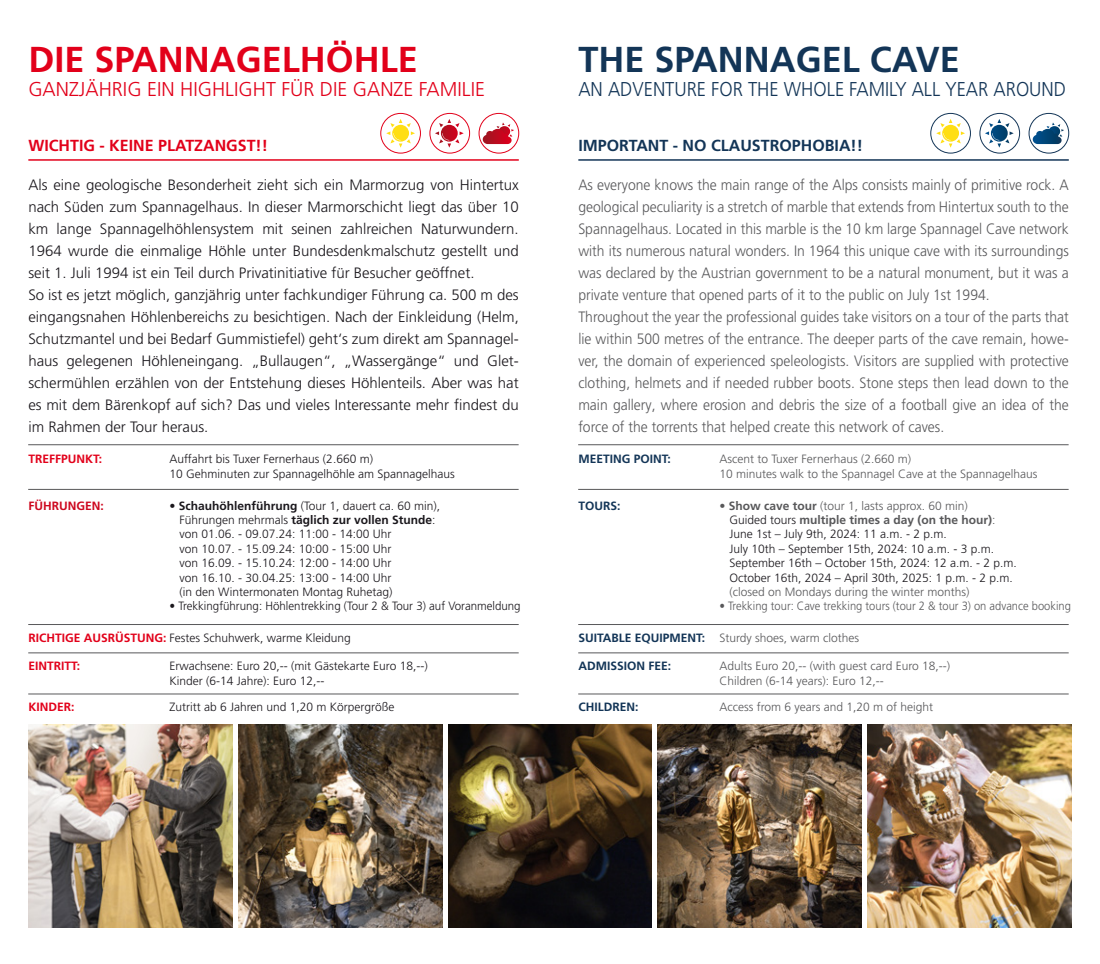
<style>
.page{position:relative;width:1100px;height:964px;background:#fff}
.page>*{position:absolute;margin:0;border:0;box-sizing:border-box;transform-origin:0 0}
.t1{font:700 36px "Frutiger LT Pro";color:#e2001a}
.t2{font:700 36px "Frutiger LT Pro";color:#133557}
.t3{font:300 20px "Frutiger LT Pro";color:#133557;scale:.92 1}
.t4{font:300 20px "Frutiger LT Pro";color:#e2001a}
.t5{font:700 16px "Frutiger LT Pro";color:#133557}
.t6{font:700 16px "Frutiger LT Pro";color:#e2001a}
.t7{font:300 15px/22px "Frutiger LT Pro";color:#58585a;scale:.93 1}
.t8{font:300 15px/22px "Frutiger LT Pro";color:#1a171c}
.t9{font:300 12px/14.4px "Frutiger LT Pro";color:#1a171c}
.t10{font:300 12px/14.4px "Frutiger LT Pro";color:#58585a}
.t11{font:300 12px "Frutiger LT Pro";color:#58585a;scale:.93 1}
.t12{font:700 12px "Frutiger LT Pro";color:#133557}
.t13{font:300 12px "Frutiger LT Pro";color:#1a171c;scale:.96 1}
.t14{font:700 12px "Frutiger LT Pro";color:#e2001a}
.t15{font:700 12px "Frutiger LT Pro";color:#cd071e}
.s1{font-weight:700}
.s2{color:#58585a}
.s3{font-weight:700;color:#58585a}
.s4{font-weight:700;color:#e2001a}
</style>
<div class="page">
<div style="left:930px;top:113px;width:41px;height:40px;border:1px solid #133557;border-radius:50%"></div>
<div style="left:980px;top:113px;width:40px;height:40px;border:1px solid #133557;border-radius:50%"></div>
<div style="left:1029px;top:113px;width:40px;height:40px;border:1px solid #133557;border-radius:50%"></div>
<svg style="left:985px;top:119px;width:29px;height:29px"></svg>
<svg style="left:1033px;top:122px;width:31px;height:22px"></svg>
<svg style="left:936px;top:119px;width:29px;height:29px"></svg>
<hr style="left:28px;top:159px;width:491px;height:2px;background:#e2001a">
<hr style="left:578px;top:159px;width:491px;height:2px;background:#133557">
<div style="left:380px;top:113px;width:41px;height:40px;border:1px solid #e2001a;border-radius:50%"></div>
<div style="left:430px;top:113px;width:40px;height:40px;border:1px solid #e2001a;border-radius:50%"></div>
<div style="left:479px;top:113px;width:40px;height:40px;border:1px solid #e2001a;border-radius:50%"></div>
<hr style="left:28px;top:444px;width:491px;height:1px;background:#58585a">
<hr style="left:578px;top:444px;width:490px;height:1px;background:#58585a">
<hr style="left:28px;top:489px;width:491px;height:1px;background:#58585a">
<hr style="left:578px;top:489px;width:490px;height:1px;background:#58585a">
<svg style="left:435px;top:119px;width:29px;height:29px"></svg>
<svg style="left:483px;top:122px;width:31px;height:22px"></svg>
<svg style="left:386px;top:119px;width:29px;height:29px"></svg>
<img style="left:28px;top:724px;width:204px;height:203px">
<img style="left:238px;top:724px;width:204px;height:203px">
<img style="left:448px;top:724px;width:204px;height:203px">
<img style="left:658px;top:724px;width:204px;height:203px">
<img style="left:868px;top:724px;width:203px;height:203px">
<hr style="left:28px;top:624px;width:491px;height:1px;background:#58585a">
<hr style="left:578px;top:624px;width:491px;height:1px;background:#58585a">
<hr style="left:28px;top:652px;width:491px;height:1px;background:#58585a">
<hr style="left:578px;top:652px;width:491px;height:1px;background:#58585a">
<hr style="left:28px;top:693px;width:491px;height:1px;background:#58585a">
<hr style="left:578px;top:693px;width:491px;height:1px;background:#58585a">
<h1 class="t1" style="left:28px;top:38px;width:391px">DIE SPANNAGELHÖHLE</h1>
<h2 class="t4" style="left:28px;top:77px;width:458px">GANZJÄHRIG EIN HIGHLIGHT FÜR DIE GANZE FAMILIE</h2>
<h1 class="t2" style="left:578px;top:38px;width:383px">THE SPANNAGEL CAVE</h1>
<h2 class="t3" style="left:578px;top:77px;width:532px">AN ADVENTURE FOR THE WHOLE FAMILY ALL YEAR AROUND</h2>
<p class="t6" style="left:28px;top:136px;width:241px">WICHTIG - KEINE PLATZANGST!!</p>
<p class="t5" style="left:578px;top:136px;width:286px">IMPORTANT - NO CLAUSTROPHOBIA!!</p>
<p class="t8" style="left:28px;top:174px;width:492px">Als eine geologische Besonderheit zieht sich ein Marmorzug von Hintertux nach Süden zum Spannagelhaus. In dieser Marmorschicht liegt das über 10 km lange Spannagelhöhlensystem mit seinen zahlreichen Naturwundern.<br>1964 wurde die einmalige Höhle unter Bundesdenkmalschutz gestellt und seit 1. Juli 1994 ist ein Teil durch Privatinitiative für Besucher geöffnet.<br>So ist es jetzt möglich, ganzjährig unter fachkundiger Führung ca. 500 m des eingangsnahen Höhlenbereichs zu besichtigen. Nach der Einkleidung (Helm, Schutzmantel und bei Bedarf Gummistiefel) geht‘s zum direkt am Spannagel&shy;haus gelegenen Höhleneingang. „Bullaugen“, „Wassergänge“ und Glet&shy;schermühlen erzählen von der Entstehung dieses Höhlenteils. Aber was hat es mit dem Bärenkopf auf sich? Das und vieles Interessante mehr findest du im Rahmen der Tour heraus.</p>
<p class="t7" style="left:578px;top:174px;width:529px">As everyone knows the main range of the Alps consists mainly of primitive rock. A geological peculiarity is a stretch of marble that extends from Hintertux south to the Spannagelhaus. Located in this marble is the 10 km large Spannagel Cave network with its numerous natural wonders. In 1964 this unique cave with its surroundings was declared by the Austrian government to be a natural monument, but it was a private venture that opened parts of it to the public on July 1st 1994.<br>Throughout the year the professional guides take visitors on a tour of the parts that lie within 500 metres of the entrance. The deeper parts of the cave remain, howe&shy;ver, the domain of experienced speleologists. Visitors are supplied with protective clothing, helmets and if needed rubber boots. Stone steps then lead down to the main gallery, where erosion and debris the size of a football give an idea of the force of the torrents that helped create this network of caves.</p>
<p class="t14" style="left:28px;top:452px;width:75px">TREFFPUNKT:</p>
<p class="t12" style="left:578px;top:452px;width:94px">MEETING POINT:</p>
<p class="t15" style="left:28px;top:498px;width:77px">FÜHRUNGEN:</p>
<p class="t12" style="left:578px;top:498px;width:44px">TOURS:</p>
<p class="t9" style="left:169px;top:452px;width:287px">Auffahrt bis Tuxer Fernerhaus (2.660 m)<br>10 Gehminuten zur Spannagelhöhle am Spannagelhaus</p>
<p class="t10" style="left:719px;top:452px;width:320px">Ascent to Tuxer Fernerhaus (2.660 m)<br>10 minutes walk to the Spannagel Cave at the Spannagelhaus</p>
<p class="t9" style="left:179px;top:498px;width:262px;text-indent:-10px">• <span class="s1">Schauhöhlenführung</span> (Tour 1, dauert ca. 60 min), Führungen mehrmals <span class="s1">täglich zur vollen Stunde</span>: von 01.06. - 09.07.24: 11:00 - 14:00 Uhr<br>von 10.07. - 15.09.24: 10:00 - 15:00 Uhr<br>von 16.09. - 15.10.24: 12:00 - 14:00 Uhr<br>von 16.10. - 30.04.25: 13:00 - 14:00 Uhr<br>(in den Wintermonaten Montag Ruhetag)</p>
<p class="t13" style="left:169px;top:599px;width:367px">• Trekkingführung: Höhlentrekking (Tour 2 &amp; Tour 3) auf Voranmeldung</p>
<p class="t9" style="left:729px;top:498px;width:289px;text-indent:-10px"><span class="s2">•</span> <span class="s3">Show cave tour</span> <span class="s2">(tour 1, lasts approx. 60 min)<br></span>Guided tours <span class="s3">multiple times a day (on the hour)</span><span class="s2">:<br></span>June 1st – July 9th, 2024: 11 a.m. - 2 p.m.<br>July 10th – September 15th, 2024: 10 a.m. - 3 p.m.<br>September 16th – October 15th, 2024: 12 a.m. - 2 p.m.<br>October 16th, 2024 – April 30th, 2025: 1 p.m. - 2 p.m.</p>
<p class="t10" style="left:729px;top:585px;width:242px">(closed on Mondays during the winter months)</p>
<p class="t11" style="left:719px;top:599px;width:379px">• Trekking tour: Cave trekking tours (tour 2 &amp; tour 3) on advance booking</p>
<p class="t9" style="left:28px;top:630px;width:324px"><span class="s4">RICHTIGE AUSRÜSTUNG:</span> Festes Schuhwerk, warme Kleidung</p>
<p class="t12" style="left:578px;top:630px;width:128px">SUITABLE EQUIPMENT:</p>
<p class="t14" style="left:28px;top:659px;width:53px">EINTRITT:</p>
<p class="t12" style="left:578px;top:659px;width:94px">ADMISSION FEE:</p>
<p class="t14" style="left:28px;top:700px;width:48px">KINDER:</p>
<p class="t12" style="left:578px;top:700px;width:61px">CHILDREN:</p>
<p class="t10" style="left:719px;top:630px;width:141px">Sturdy shoes, warm clothes</p>
<p class="t9" style="left:169px;top:659px;width:260px">Erwachsene: Euro 20,-- (mit Gästekarte Euro 18,--)<br>Kinder (6-14 Jahre): Euro 12,--</p>
<p class="t10" style="left:719px;top:659px;width:232px">Adults Euro 20,-- (with guest card Euro 18,--)<br>Children (6-14 years): Euro 12,--</p>
<p class="t9" style="left:169px;top:700px;width:226px">Zutritt ab 6 Jahren und 1,20 m Körpergröße</p>
<p class="t10" style="left:719px;top:700px;width:215px">Access from 6 years and 1,20 m of height</p>
</div>
